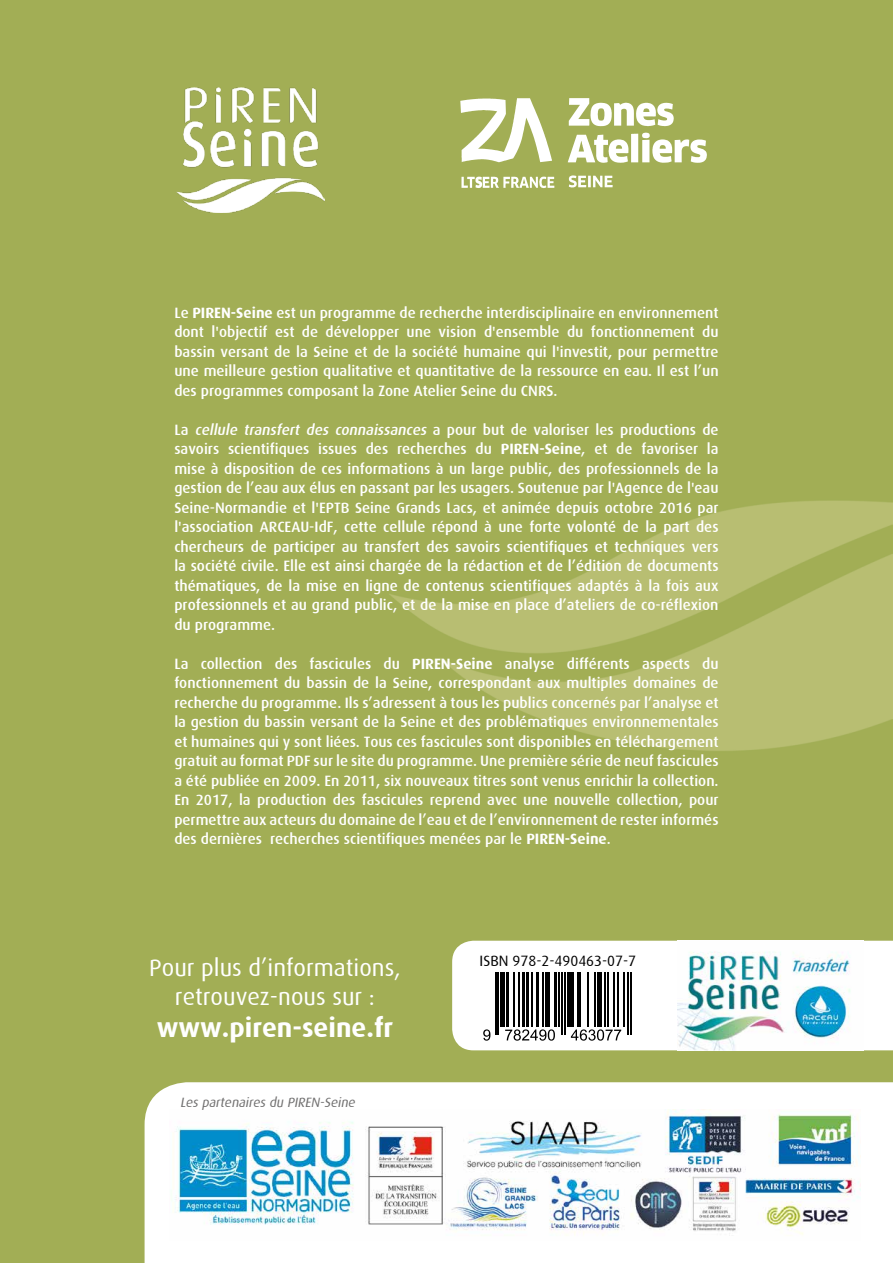
<style>
.page{position:relative;width:893px;height:1263px;background:#fff}
.page>*{position:absolute;margin:0;border:0;box-sizing:border-box;transform-origin:0 0}
.t1{font:700 27px "Dax";color:#fff}
.t2{font:24px/28.8px "Dax";color:#fff;text-align:center}
.t3{font:500 15px/19.5px "Dax";color:#fff;text-align:justify}
.t4{font:15px "Dax";color:#000}
.t5{font:italic 13.5px "Dax";color:#706f6f}
.s1{font-weight:700}
.s2{font-style:italic}
</style>
<div class="page">
<img style="left:0;top:0;width:893px;height:1263px">
<svg style="left:145px;top:1082px;width:748px;height:181px"></svg>
<img style="left:169px;top:1109px;width:691px;height:131px">
<svg style="left:452px;top:941px;width:441px;height:109px"></svg>
<img style="left:677px;top:941px;width:187px;height:109px">
<img style="left:569px;top:98px;width:20px;height:28px">
<img style="left:177px;top:87px;width:148px;height:125px">
<hr style="left:495px;top:972px;width:1px;height:62px;background:#000">
<hr style="left:498px;top:972px;width:1px;height:62px;background:#000">
<div style="left:500px;top:972px;width:5px;height:54px;background:#000"></div>
<hr style="left:506px;top:972px;width:3px;height:54px;background:#000">
<hr style="left:513px;top:972px;width:2px;height:54px;background:#000">
<hr style="left:518px;top:972px;width:1px;height:54px;background:#000">
<hr style="left:522px;top:972px;width:3px;height:54px;background:#000">
<hr style="left:526px;top:972px;width:3px;height:54px;background:#000">
<hr style="left:531px;top:972px;width:1px;height:54px;background:#000">
<hr style="left:536px;top:972px;width:3px;height:54px;background:#000">
<hr style="left:542px;top:972px;width:2px;height:54px;background:#000">
<hr style="left:545px;top:972px;width:4px;height:54px;background:#000">
<hr style="left:554px;top:972px;width:3px;height:54px;background:#000">
<hr style="left:558px;top:972px;width:2px;height:54px;background:#000">
<hr style="left:561px;top:972px;width:1px;height:62px;background:#000">
<hr style="left:564px;top:972px;width:1px;height:62px;background:#000">
<hr style="left:567px;top:972px;width:1px;height:54px;background:#000">
<hr style="left:570px;top:972px;width:4px;height:54px;background:#000">
<hr style="left:577px;top:972px;width:1px;height:54px;background:#000">
<hr style="left:580px;top:972px;width:1px;height:54px;background:#000">
<hr style="left:587px;top:972px;width:1px;height:54px;background:#000">
<hr style="left:594px;top:972px;width:2px;height:54px;background:#000">
<hr style="left:597px;top:972px;width:4px;height:54px;background:#000">
<hr style="left:604px;top:972px;width:2px;height:54px;background:#000">
<hr style="left:607px;top:972px;width:1px;height:54px;background:#000">
<hr style="left:613px;top:972px;width:1px;height:54px;background:#000">
<hr style="left:617px;top:972px;width:2px;height:54px;background:#000">
<hr style="left:623px;top:972px;width:1px;height:54px;background:#000">
<hr style="left:627px;top:972px;width:2px;height:62px;background:#000">
<hr style="left:630px;top:972px;width:2px;height:62px;background:#000">
<svg style="left:483px;top:1029px;width:7px;height:12px"></svg>
<svg style="left:505px;top:1029px;width:50px;height:12px"></svg>
<svg style="left:571px;top:1029px;width:50px;height:12px"></svg>
<p class="t3" style="left:174px;top:303px;width:546px">Le <span class="s1">PIREN-Seine</span> est un programme de recherche interdisciplinaire en environnement dont l'objectif est de développer une vision d'ensemble du fonctionnement du bassin versant de la Seine et de la société humaine qui l'investit, pour permettre une meilleure gestion qualitative et quantitative de la ressource en eau. Il est l’un des programmes composant la Zone Atelier Seine du CNRS.</p>
<p class="t3" style="left:174px;top:420px;width:546px">La <span class="s2">cellule transfert des connaissances</span> a pour but de valoriser les productions de savoirs scientifiques issues des recherches du <span class="s1">PIREN-Seine</span>, et de favoriser la mise à disposition de ces informations à un large public, des professionnels de la gestion de l’eau aux élus en passant par les usagers. Soutenue par l'Agence de l'eau Seine-Normandie et l'EPTB Seine Grands Lacs, et animée depuis octobre 2016 par l'association ARCEAU-IdF, cette cellule répond à une forte volonté de la part des chercheurs de participer au transfert des savoirs scientifiques et techniques vers la société civile. Elle est ainsi chargée de la rédaction et de l’édition de documents thématiques, de la mise en ligne de contenus scientifiques adaptés à la fois aux professionnels et au grand public, et de la mise en place d’ateliers de co-réflexion du programme.</p>
<p class="t3" style="left:174px;top:654px;width:546px">La collection des fascicules du <span class="s1">PIREN-Seine</span> analyse différents aspects du fonctionnement du bassin de la Seine, correspondant aux multiples domaines de recherche du programme. Ils s’adressent à tous les publics concernés par l’analyse et la gestion du bassin versant de la Seine et des problématiques environnementales et humaines qui y sont liées. Tous ces fascicules sont disponibles en téléchargement gratuit au format PDF sur le site du programme. Une première série de neuf fascicules a été publiée en 2009. En 2011, six nouveaux titres sont venus enrichir la collection.<br>En 2017, la production des fascicules reprend avec une nouvelle collection, pour permettre aux acteurs du domaine de l’eau et de l’environnement de rester informés des dernières recherches scientifiques menées par le <span class="s1">PIREN-Seine</span>.</p>
<h2 class="t2" style="left:149px;top:953px;width:253px">Pour plus d’informations, retrouvez-nous sur :</h2>
<h1 class="t1" style="left:157px;top:1012px;width:238px">www.piren-seine.fr</h1>
<p class="t5" style="left:180px;top:1095px;width:179px">Les partenaires du PIREN-Seine</p>
<p class="t4" style="left:480px;top:953px;width:158px">ISBN 978-2-490463-07-7</p>
</div>
